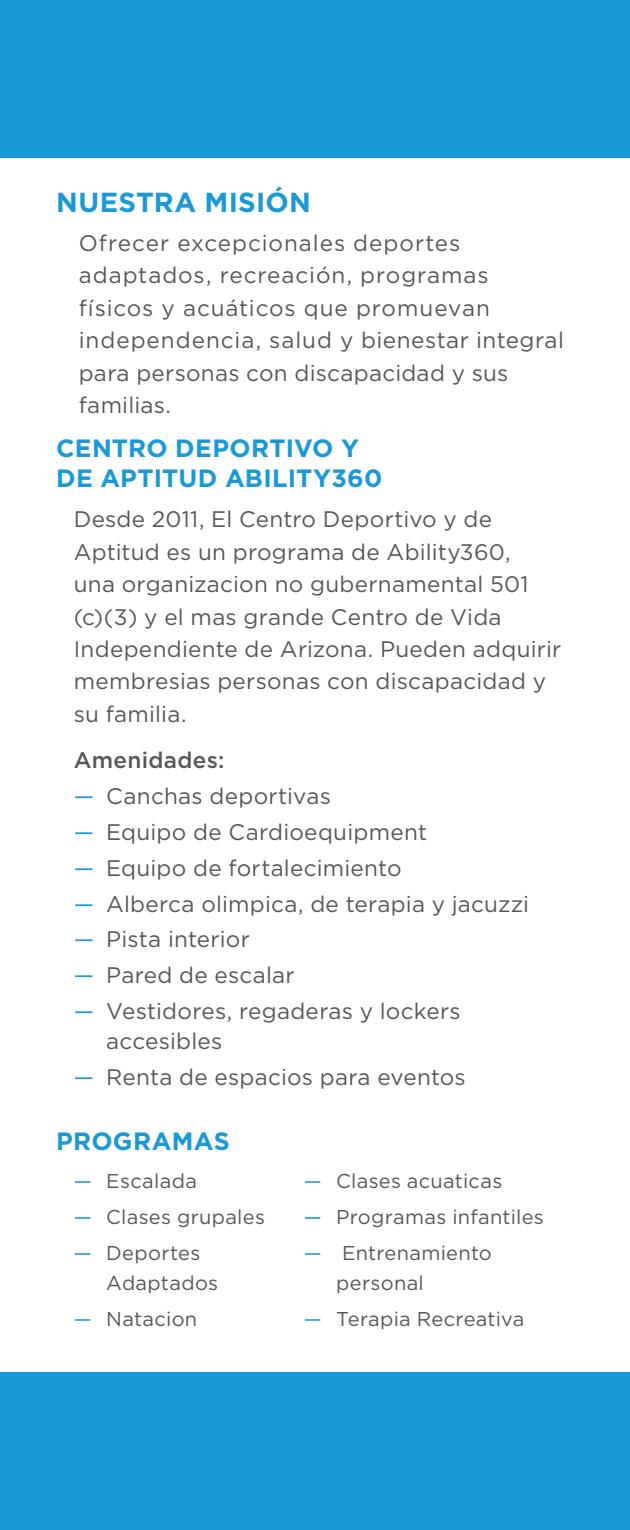
<style>
.page{position:relative;width:630px;height:1530px;background:#fff}
.page>*{position:absolute;margin:0;border:0;box-sizing:border-box;transform-origin:0 0}
.t1{font:700 27.5px "Gotham";letter-spacing:.01em;color:#1999d6}
.t2{font:700 25px/30px "Gotham";letter-spacing:.01em;color:#1999d6}
.t3{font:22.5px/32.5px "Gotham";letter-spacing:.015em;color:#555759}
.t4{font:22.5px/32.5px "Gotham";letter-spacing:.035em;color:#555759}
.t5{font:500 22.5px "Gotham";letter-spacing:.015em;color:#555759}
.t6{font:20px/30px "Gotham";letter-spacing:.015em;color:#555759}
.s1{color:#1999d6}
</style>
<div class="page">
<div style="left:0;top:1372px;width:630px;height:158px;background:#1999d6"></div>
<div style="left:0;top:0;width:630px;height:158px;background:#1999d6"></div>
<p class="t1" style="left:56px;top:184px;width:256px">NUESTRA MISIÓN</p>
<p class="t4" style="left:79px;top:226px;width:487px">Ofrecer excepcionales deportes adaptados, recreación, programas físicos y acuáticos que promuevan independencia, salud y bienestar integral para personas con discapacidad y sus familias.</p>
<p class="t2" style="left:56px;top:433px;width:328px">CENTRO DEPORTIVO Y<br>DE APTITUD ABILITY360</p>
<p class="t3" style="left:74px;top:502px;width:489px">Desde 2011, El Centro Deportivo y de Aptitud es un programa de Ability360,<br>una organizacion no gubernamental 501 (c)(3) y el mas grande Centro de Vida Independiente de Arizona. Pueden adquirir membresias personas con discapacidad y su familia.</p>
<p class="t5" style="left:74px;top:746px;width:152px">Amenidades:</p>
<p class="t3" style="left:74px;top:779px;width:259px"><span class="s1">—</span> Canchas deportivas</p>
<p class="t3" style="left:74px;top:815px;width:355px"><span class="s1">—</span> Equipo de Cardioequipment</p>
<p class="t3" style="left:74px;top:851px;width:329px"><span class="s1">—</span> Equipo de fortalecimiento</p>
<p class="t3" style="left:74px;top:887px;width:457px"><span class="s1">—</span> Alberca olimpica, de terapia y jacuzzi</p>
<p class="t3" style="left:74px;top:923px;width:178px"><span class="s1">—</span> Pista interior</p>
<p class="t3" style="left:74px;top:959px;width:222px"><span class="s1">—</span> Pared de escalar</p>
<p class="t3" style="left:106px;top:996px;width:356px;line-height:30px;text-indent:-32px"><span class="s1">—</span> Vestidores, regaderas y lockers accesibles</p>
<p class="t3" style="left:74px;top:1060px;width:393px"><span class="s1">—</span> Renta de espacios para eventos</p>
<p class="t2" style="left:56px;top:1126px;width:175px">PROGRAMAS</p>
<p class="t6" style="left:74px;top:1166px;width:125px"><span class="s1">—</span> Escalada</p>
<p class="t6" style="left:74px;top:1202px;width:193px"><span class="s1">—</span> Clases grupales</p>
<p class="t6" style="left:106px;top:1237px;width:113px;text-indent:-32px"><span class="s1">—</span> Deportes<br>Adaptados</p>
<p class="t6" style="left:74px;top:1303px;width:125px"><span class="s1">—</span> Natacion</p>
<p class="t6" style="left:304px;top:1166px;width:200px"><span class="s1">—</span> Clases acuaticas</p>
<p class="t6" style="left:304px;top:1202px;width:242px"><span class="s1">—</span> Programas infantiles</p>
<p class="t6" style="left:336px;top:1237px;width:157px;text-indent:-32px"><span class="s1">—</span> Entrenamiento personal</p>
<p class="t6" style="left:304px;top:1303px;width:222px"><span class="s1">—</span> Terapia Recreativa</p>
</div>
